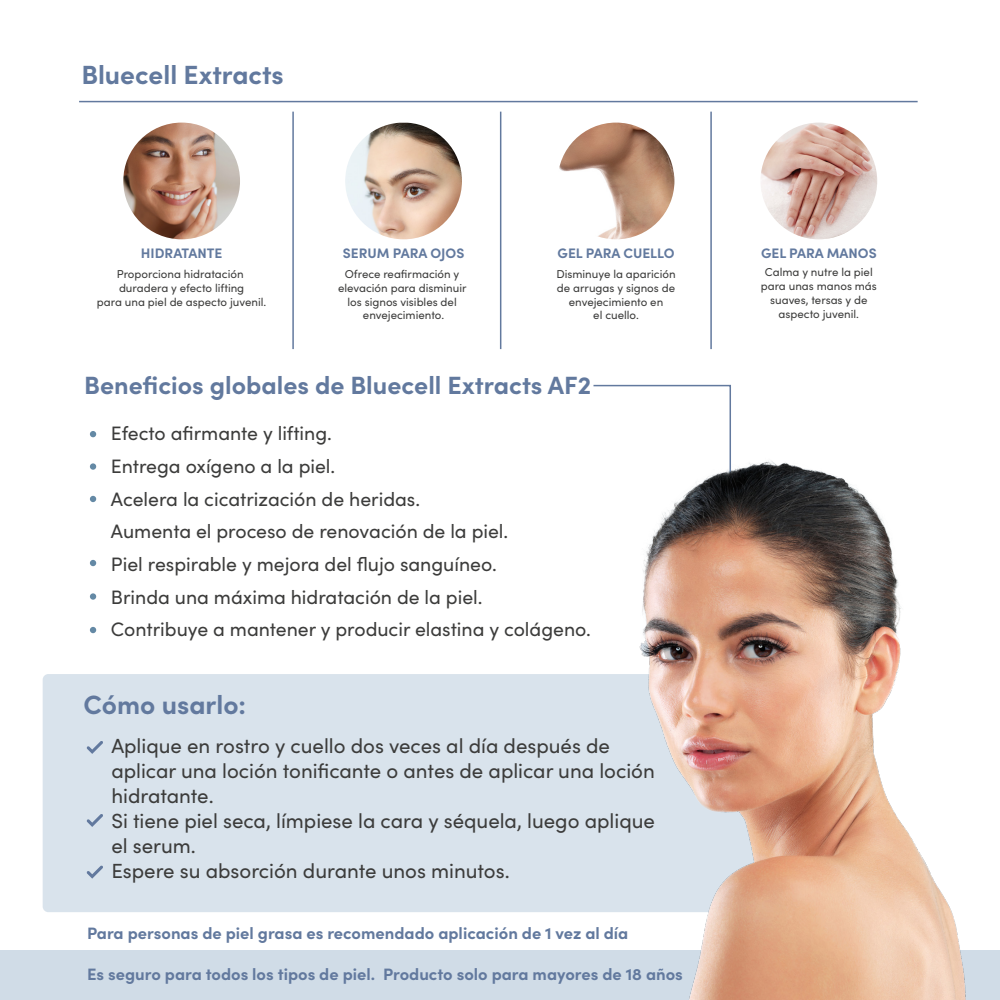
<style>
.page{position:relative;width:1000px;height:1000px;background:#fff}
.page>*{position:absolute;margin:0;border:0;box-sizing:border-box;transform-origin:0 0}
.t1{font:700 26.4px "Sofia Pro";color:#62799e}
.t2{font:700 26.35px "Sofia Pro";color:#62799e}
.t3{font:700 25px "Sofia Pro";color:#62799e}
.t4{font:20.5px/25px "Sofia Pro";color:#3c3c3b}
.t5{font:19.45px/32.7px "Sofia Pro";color:#3c3c3b}
.t6{font:700 16.5px "Sofia Pro";color:#62799e}
.t7{font:700 13.75px "Sofia Pro";color:#62799e}
.t8{font:11.45px/13.8px "Sofia Pro";color:#3c3c3b;text-align:center}
</style>
<div class="page">
<div style="left:43px;top:674px;width:818px;height:238px;background:#d9e3ec;border-radius:6px"></div>
<div style="left:0;top:950px;width:1000px;height:50px;background:#d0dce7"></div>
<hr style="left:79px;top:101px;width:839px;height:1px;background:#62799e">
<svg style="left:90px;top:431px;width:6px;height:6px"></svg>
<div style="left:90px;top:463px;width:6px;height:7px;background:#6489a5;border-radius:50%"></div>
<svg style="left:90px;top:496px;width:6px;height:6px"></svg>
<svg style="left:90px;top:560px;width:6px;height:6px"></svg>
<div style="left:90px;top:593px;width:6px;height:7px;background:#6489a5;border-radius:50%"></div>
<svg style="left:90px;top:627px;width:6px;height:6px"></svg>
<svg style="left:593px;top:384px;width:138px;height:57px"></svg>
<hr style="left:292px;top:112px;width:2px;height:237px;background:#62799e">
<hr style="left:500px;top:112px;width:1px;height:237px;background:#62799e">
<hr style="left:710px;top:112px;width:2px;height:237px;background:#62799e">
<img style="left:123px;top:123px;width:117px;height:116px;border-radius:58px">
<img style="left:345px;top:123px;width:117px;height:116px;border-radius:57px">
<img style="left:558px;top:123px;width:116px;height:116px;border-radius:58px">
<img style="left:760px;top:123px;width:117px;height:116px;border-radius:58px">
<img style="left:639px;top:441px;width:327px;height:559px">
<svg style="left:87px;top:741px;width:16px;height:13px"></svg>
<svg style="left:87px;top:814px;width:16px;height:13px"></svg>
<svg style="left:87px;top:865px;width:16px;height:14px"></svg>
<h2 class="t2" style="left:81px;top:54px;width:204px">Bluecell Extracts</h2>
<p class="t7" style="left:141px;top:242px;width:83px">HIDRATANTE</p>
<p class="t8" style="left:97px;top:267px;width:171px">Proporciona hidratación duradera y efecto lifting<br>para una piel de aspecto juvenil.</p>
<p class="t7" style="left:343px;top:242px;width:123px">SERUM PARA OJOS</p>
<p class="t8" style="left:338px;top:267px;width:130px">Ofrece reafirmación y elevación para disminuir los signos visibles del envejecimiento.</p>
<p class="t7" style="left:558px;top:242px;width:118px">GEL PARA CUELLO</p>
<p class="t7" style="left:761px;top:242px;width:117px">GEL PARA MANOS</p>
<p class="t8" style="left:557px;top:267px;width:121px">Disminuye la aparición de arrugas y signos de envejecimiento en<br>el cuello.</p>
<p class="t8" style="left:761px;top:265px;width:118px">Calma y nutre la piel para unas manos más suaves, tersas y de aspecto juvenil.</p>
<h3 class="t3" style="left:84px;top:366px;width:509px">Beneficios globales de Bluecell Extracts AF2</h3>
<p class="t5" style="left:111px;top:416px;width:481px">Efecto afirmante y lifting.<br>Entrega oxígeno a la piel.<br>Acelera la cicatrización de heridas.<br>Aumenta el proceso de renovación de la piel.<br>Piel respirable y mejora del flujo sanguíneo.<br>Brinda una máxima hidratación de la piel.<br>Contribuye a mantener y producir elastina y colágeno.</p>
<h1 class="t1" style="left:84px;top:684px;width:164px">Cómo usarlo:</h1>
<p class="t4" style="left:111px;top:732px;width:545px">Aplique en rostro y cuello dos veces al día después de aplicar una loción tonificante o antes de aplicar una loción hidratante.<br>Si tiene piel seca, límpiese la cara y séquela, luego aplique el serum.<br>Espere su absorción durante unos minutos.</p>
<h3 class="t6" style="left:87px;top:920px;width:543px">Para personas de piel grasa es recomendado aplicación de 1 vez al día</h3>
<h3 class="t6" style="left:87px;top:961px;width:597px">Es seguro para todos los tipos de piel. Producto solo para mayores de 18 años</h3>
</div>
